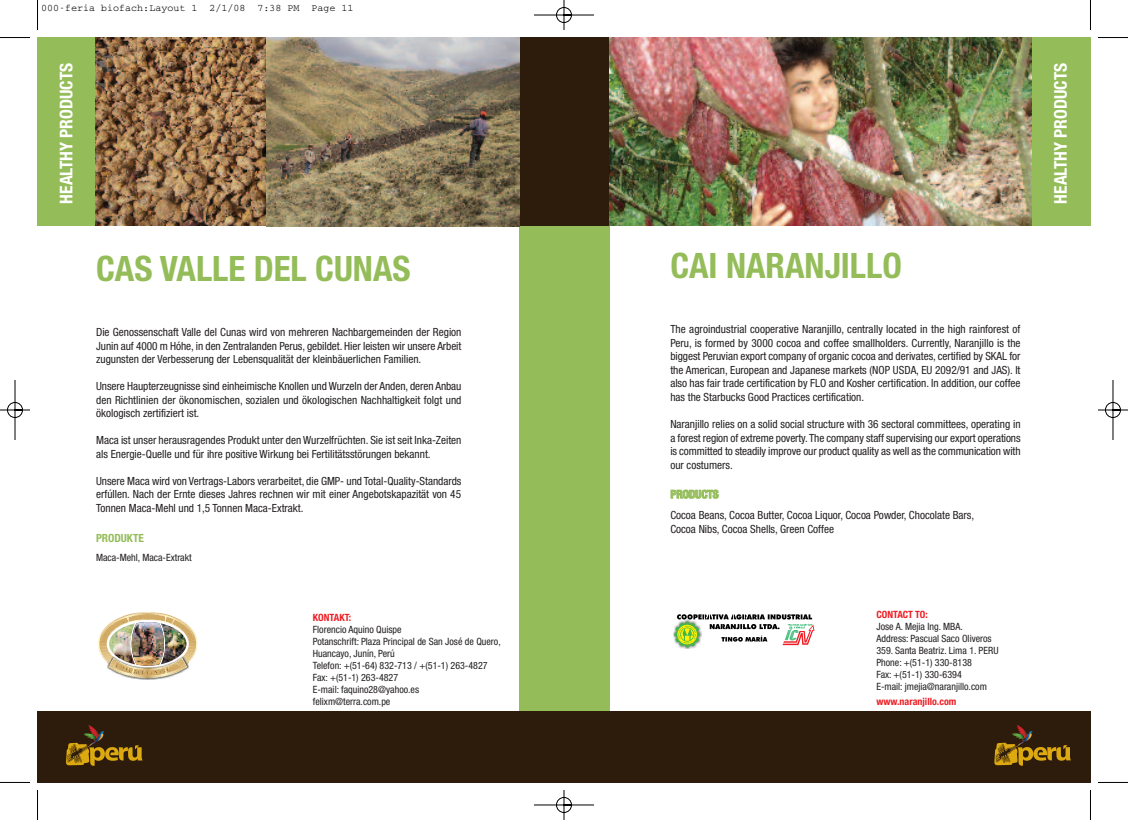
<style>
.page{position:relative;width:1128px;height:820px;background:#fff}
.page>*{position:absolute;margin:0;border:0;box-sizing:border-box;transform-origin:0 0}
.t1{font:700 condensed 35px "Helvetica Neue";color:#94bd59}
.t2{font:700 condensed 17.5px "Helvetica Neue";color:#fff}
.t3{font:condensed 11.25px/13.5px "Helvetica Neue";color:#231f20;text-align:justify}
.t4{font:700 condensed 11.25px "Helvetica Neue";color:#94bd59}
.t5{font:condensed 10px/12px "Helvetica Neue";color:#231f20}
.t6{font:10px "Courier";color:#000}
.t7{font:700 condensed 10px "Helvetica Neue";color:#ee1d23}
</style>
<div class="page">
<img style="left:0;top:0;width:1127px;height:819px">
<p class="t6" style="left:41px;top:5px;width:314px">000-feria biofach:Layout 1 2/1/08 7:38 PM Page 11</p>
<h2 class="t2" style="left:56px;top:203px;width:142px;rotate:-90deg">HEALTHY PRODUCTS</h2>
<h1 class="t1" style="left:96px;top:247px;width:316px">CAS VALLE DEL CUNAS</h1>
<p class="t3" style="left:96px;top:326px;width:367px">Die Genossenschaft Valle del Cunas wird von mehreren Nachbargemeinden der Region Junin auf 4000 m Hóhe, in den Zentralanden Perus, gebildet. Hier leisten wir unsere Arbeit zugunsten der Verbesserung der Lebensqualität der kleinbäuerlichen Familien.</p>
<p class="t3" style="left:96px;top:380px;width:367px">Unsere Haupterzeugnisse sind einheimische Knollen und Wurzeln der Anden, deren Anbau den Richtlinien der ökonomischen, sozialen und ökologischen Nachhaltigkeit folgt und ökologisch zertifiziert ist.</p>
<p class="t3" style="left:96px;top:434px;width:367px">Maca ist unser herausragendes Produkt unter den Wurzelfrüchten. Sie ist seit Inka-Zeiten als Energie-Quelle und für ihre positive Wirkung bei Fertilitätsstörungen bekannt.</p>
<p class="t3" style="left:96px;top:474px;width:367px">Unsere Maca wird von Vertrags-Labors verarbeitet, die GMP- und Total-Quality-Standards erfúllen. Nach der Ernte dieses Jahres rechnen wir mit einer Angebotskapazität von 45<br>Tonnen Maca-Mehl und 1,5 Tonnen Maca-Extrakt.</p>
<p class="t4" style="left:96px;top:530px;width:49px">PRODUKTE</p>
<p class="t5" style="left:96px;top:552px;width:97px">Maca-Mehl, Maca-Extrakt</p>
<p class="t7" style="left:313px;top:611px;width:40px">KONTAKT:</p>
<p class="t5" style="left:313px;top:623px;width:189px">Florencio Aquino Quispe<br>Potanschrift: Plaza Principal de San José de Quero,<br>Huancayo, Junín, Perú<br>Telefon: +(51-64) 832-713 / +(51-1) 263-4827<br>Fax: +(51-1) 263-4827<br>E-mail: faquino28@yahoo.es<br>felixm@terra.com.pe</p>
<h1 class="t1" style="left:670px;top:244px;width:233px">CAI NARANJILLO</h1>
<p class="t3" style="left:670px;top:323px;width:352px">The agroindustrial cooperative Naranjillo, centrally located in the high rainforest of Peru, is formed by 3000 cocoa and coffee smallholders. Currently, Naranjillo is the biggest Peruvian export company of organic cocoa and derivates, certified by SKAL for the American, European and Japanese markets (NOP USDA, EU 2092/91 and JAS). It also has fair trade certification by FLO and Kosher certification. In addition, our coffee has the Starbucks Good Practices certification.</p>
<p class="t3" style="left:670px;top:418px;width:352px">Naranjillo relies on a solid social structure with 36 sectoral committees, operating in a forest region of extreme poverty. The company staff supervising our export operations is committed to steadily improve our product quality as well as the communication with our costumers.</p>
<p class="t4" style="left:670px;top:487px;width:50px">PRODUCTS</p>
<p class="t3" style="left:670px;top:509px;width:305px">Cocoa Beans, Cocoa Butter, Cocoa Liquor, Cocoa Powder, Chocolate Bars,<br>Cocoa Nibs, Cocoa Shells, Green Coffee</p>
<p class="t7" style="left:876px;top:608px;width:53px">CONTACT TO:</p>
<p class="t5" style="left:876px;top:621px;width:124px">Jose A. Mejia Ing. MBA.<br>Address: Pascual Saco Oliveros<br>359. Santa Beatriz. Lima 1. PERU<br>Phone: +(51-1) 330-8138<br>Fax: +(51-1) 330-6394<br>E-mail: jmejia@naranjillo.com</p>
<p class="t7" style="left:876px;top:694px;width:81px">www.naranjillo.com</p>
<h2 class="t2" style="left:1049px;top:203px;width:142px;rotate:-90deg">HEALTHY PRODUCTS</h2>
</div>
